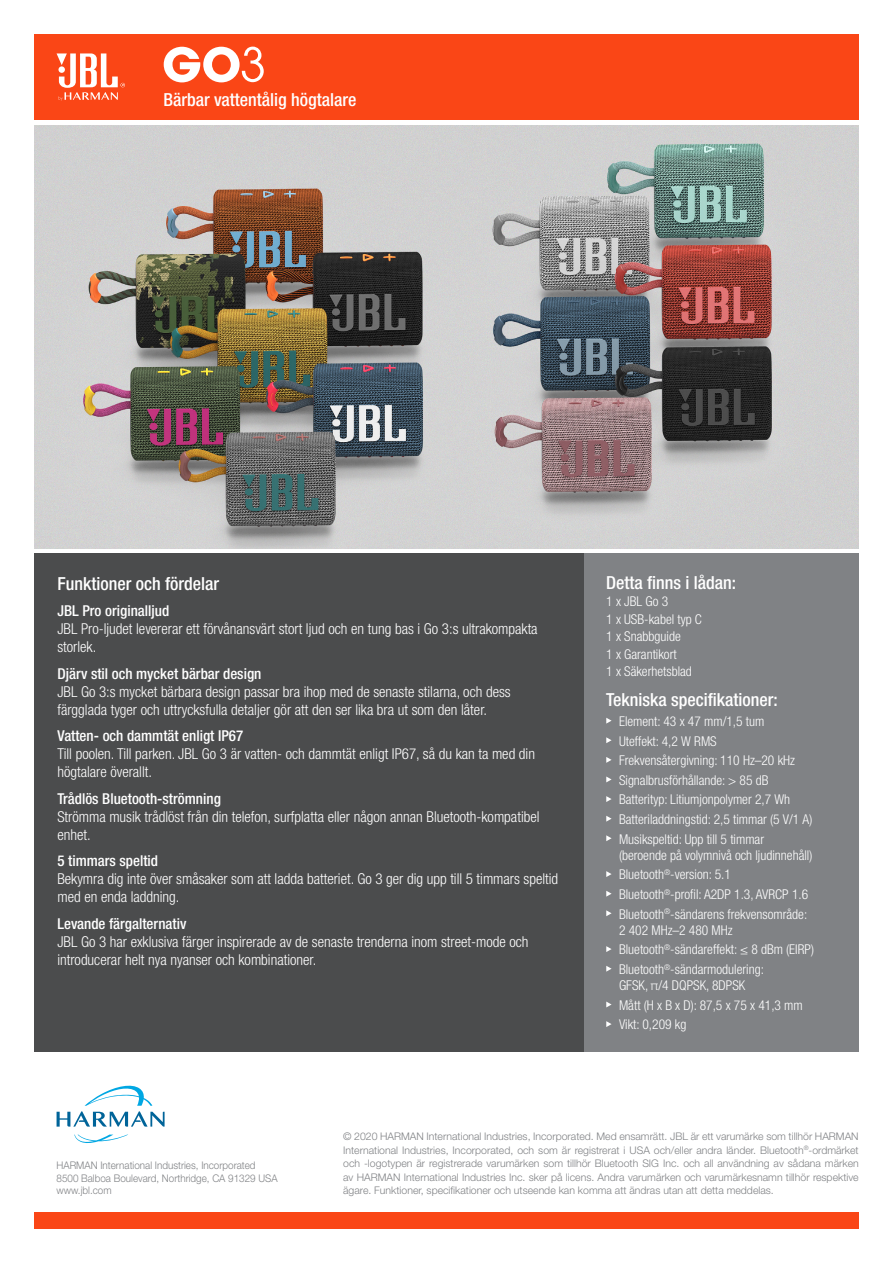
<style>
.page{position:relative;width:893px;height:1263px;background:#fff}
.page>*{position:absolute;margin:0;border:0;box-sizing:border-box;transform-origin:0 0}
.t1{font:51.45px "Avant Gard Goth EF";color:#fff}
.t2{font:500 condensed 18px "Helvetica Neue LT Pro";color:#fff}
.t3{font:300 condensed 15px/18px "Helvetica Neue LT Pro";color:#fff}
.t4{font:500 condensed 15px "Helvetica Neue LT Pro";color:#fff}
.t5{font:300 condensed 13.5px/16.2px "Helvetica Neue LT Pro";color:#fff}
.t6{font:300 10.5px/13.5px "Helvetica Neue LT Pro";color:#808285;text-align:justify}
.t7{font:300 10.5px "Helvetica Neue LT Pro";color:#808285;scale:.94 1}
</style>
<div class="page">
<img style="left:34px;top:125px;width:825px;height:424px">
<div style="left:34px;top:34px;width:825px;height:85px;background:#fa4616"></div>
<div style="left:34px;top:1213px;width:825px;height:16px;background:#fa4616"></div>
<svg style="left:57px;top:53px;width:68px;height:48px"></svg>
<svg style="left:74px;top:1134px;width:54px;height:9px"></svg>
<svg style="left:57px;top:1085px;width:108px;height:42px"></svg>
<div style="left:584px;top:553px;width:275px;height:499px;background:#808285"></div>
<svg style="left:606px;top:718px;width:6px;height:6px"></svg>
<svg style="left:606px;top:737px;width:6px;height:6px"></svg>
<svg style="left:606px;top:757px;width:6px;height:6px"></svg>
<svg style="left:606px;top:776px;width:6px;height:6px"></svg>
<svg style="left:606px;top:796px;width:6px;height:6px"></svg>
<svg style="left:606px;top:816px;width:6px;height:6px"></svg>
<svg style="left:606px;top:835px;width:6px;height:6px"></svg>
<svg style="left:606px;top:871px;width:6px;height:6px"></svg>
<svg style="left:606px;top:891px;width:6px;height:6px"></svg>
<svg style="left:606px;top:910px;width:6px;height:6px"></svg>
<svg style="left:606px;top:946px;width:6px;height:6px"></svg>
<svg style="left:606px;top:966px;width:6px;height:6px"></svg>
<svg style="left:606px;top:1001px;width:6px;height:6px"></svg>
<svg style="left:606px;top:1021px;width:6px;height:6px"></svg>
<div style="left:34px;top:553px;width:550px;height:499px;background:#4b4c4d"></div>
<svg style="left:164px;top:47px;width:76px;height:35px"></svg>
<p class="t1" style="left:240px;top:35px;width:27px">3</p>
<p class="t2" style="left:163px;top:89px;width:194px">Bärbar vattentålig högtalare</p>
<p class="t2" style="left:57px;top:573px;width:163px">Funktioner och fördelar</p>
<p class="t4" style="left:57px;top:602px;width:113px">JBL Pro originalljud</p>
<p class="t3" style="left:57px;top:620px;width:482px">JBL Pro-ljudet levererar ett förvånansvärt stort ljud och en tung bas i Go 3:s ultrakompakta storlek.</p>
<p class="t4" style="left:57px;top:664px;width:206px">Djärv stil och mycket bärbar design</p>
<p class="t3" style="left:57px;top:682px;width:455px">JBL Go 3:s mycket bärbara design passar bra ihop med de senaste stilarna, och dess färgglada tyger och uttrycksfulla detaljer gör att den ser lika bra ut som den låter.</p>
<p class="t4" style="left:57px;top:727px;width:187px">Vatten- och dammtät enligt IP67</p>
<p class="t3" style="left:57px;top:745px;width:479px">Till poolen. Till parken. JBL Go 3 är vatten- och dammtät enligt IP67, så du kan ta med din högtalare överallt.</p>
<p class="t4" style="left:57px;top:789px;width:165px">Trådlös Bluetooth-strömning</p>
<p class="t3" style="left:57px;top:807px;width:484px">Strömma musik trådlöst från din telefon, surfplatta eller någon annan Bluetooth-kompatibel enhet.</p>
<p class="t4" style="left:57px;top:852px;width:102px">5 timmars speltid</p>
<p class="t3" style="left:57px;top:870px;width:502px">Bekymra dig inte över småsaker som att ladda batteriet. Go 3 ger dig upp till 5 timmars speltid med en enda laddning.</p>
<p class="t4" style="left:57px;top:914px;width:131px">Levande färgalternativ</p>
<p class="t3" style="left:57px;top:932px;width:473px">JBL Go 3 har exklusiva färger inspirerade av de senaste trenderna inom street-mode och introducerar helt nya nyanser och kombinationer.</p>
<p class="t2" style="left:606px;top:572px;width:131px">Detta finns i lådan:</p>
<p class="t5" style="left:606px;top:593px;width:63px">1 x JBL Go 3</p>
<p class="t5" style="left:606px;top:611px;width:97px">1 x USB-kabel typ C</p>
<p class="t5" style="left:606px;top:628px;width:76px">1 x Snabbguide</p>
<p class="t5" style="left:606px;top:646px;width:72px">1 x Garantikort</p>
<p class="t5" style="left:606px;top:663px;width:87px">1 x Säkerhetsblad</p>
<p class="t2" style="left:606px;top:689px;width:173px">Tekniska specifikationer:</p>
<p class="t5" style="left:619px;top:713px;width:147px">Element: 43 x 47 mm/1,5 tum</p>
<p class="t5" style="left:619px;top:732px;width:99px">Uteffekt: 4,2 W RMS</p>
<p class="t5" style="left:619px;top:752px;width:177px">Frekvensåtergivning: 110 Hz–20 kHz</p>
<p class="t5" style="left:619px;top:772px;width:151px">Signalbrusförhållande: &gt; 85 dB</p>
<p class="t5" style="left:619px;top:791px;width:173px">Batterityp: Litiumjonpolymer 2,7 Wh</p>
<p class="t5" style="left:619px;top:811px;width:195px">Batteriladdningstid: 2,5 timmar (5 V/1 A)</p>
<p class="t5" style="left:619px;top:831px;width:195px">Musikspeltid: Upp till 5 timmar (beroende på volymnivå och ljudinnehåll)</p>
<p class="t5" style="left:619px;top:866px;width:113px">Bluetooth<sup>®</sup>-version: 5.1</p>
<p class="t5" style="left:619px;top:886px;width:191px">Bluetooth<sup>®</sup>-profil: A2DP 1.3, AVRCP 1.6</p>
<p class="t5" style="left:619px;top:906px;width:190px">Bluetooth<sup>®</sup>-sändarens frekvensområde:<br>2 402 MHz–2 480 MHz</p>
<p class="t5" style="left:619px;top:941px;width:196px">Bluetooth<sup>®</sup>-sändareffekt: ≤ 8 dBm (EIRP)</p>
<p class="t5" style="left:619px;top:961px;width:146px">Bluetooth<sup>®</sup>-sändarmodulering:<br>GFSK, π/4 DQPSK, 8DPSK</p>
<p class="t5" style="left:619px;top:997px;width:185px">Mått (H x B x D): 87,5 x 75 x 41,3 mm</p>
<p class="t5" style="left:619px;top:1016px;width:69px">Vikt: 0,209 kg</p>
<p class="t7" style="left:57px;top:1159px;width:213px">HARMAN International Industries, Incorporated</p>
<p class="t7" style="left:57px;top:1171px;width:237px">8500 Balboa Boulevard, Northridge, CA 91329 USA</p>
<p class="t7" style="left:57px;top:1184px;width:60px">www.jbl.com</p>
<p class="t6" style="left:343px;top:1129px;width:517px">© 2020 HARMAN International Industries, Incorporated. Med ensamrätt. JBL är ett varumärke som tillhör HARMAN International Industries, Incorporated, och som är registrerat i USA och/eller andra länder. Bluetooth<sup>®</sup>-ordmärket och -logotypen är registrerade varumärken som tillhör Bluetooth SIG Inc. och all användning av sådana märken av HARMAN International Industries Inc. sker på licens. Andra varumärken och varumärkesnamn tillhör respektive ägare. Funktioner, specifikationer och utseende kan komma att ändras utan att detta meddelas.</p>
</div>
